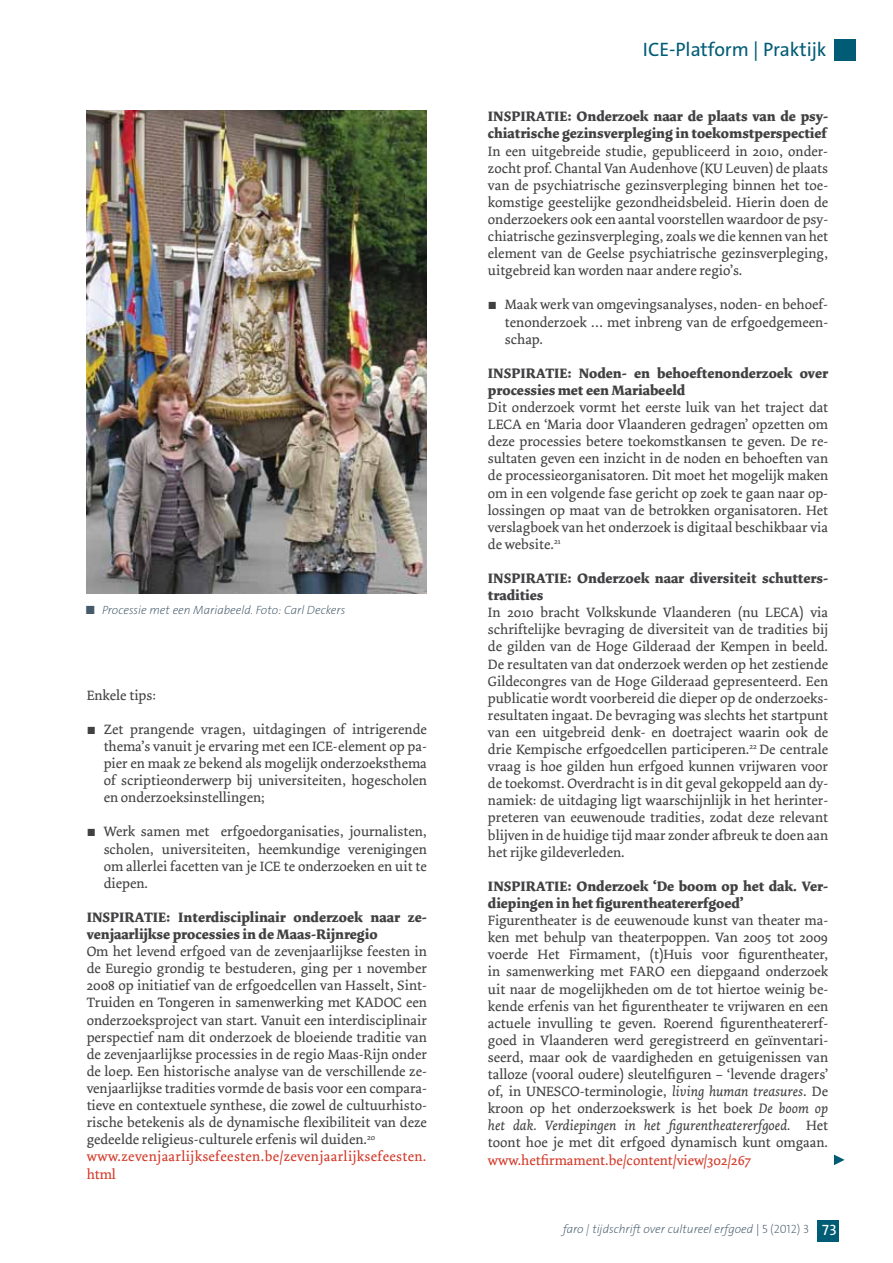
<style>
.page{position:relative;width:893px;height:1263px;background:#fff}
.page>*{position:absolute;margin:0;border:0;box-sizing:border-box;transform-origin:0 0}
.t1{font:19.5px "The Sans LP5 Plain";color:#005c75}
.t2{font:14.25px/17.1px "Dolly";color:#414042;text-align:justify}
.t3{font:700 14.25px/17.1px "Dolly";color:#414042}
.t4{font:14.25px "Dolly";color:#d23929}
.t5{font:12px "The Sans LP2 Ex Lig IT";color:#445a6a}
.s1{font-family:"The Sans LP2 Ex Lig IT";font-size:10.5px}
.s2{color:#d23929}
.s3{font-style:italic}
.s4{font-family:"The Sans LP3 Lig"}
.s5{font-family:"The Sans LP2 Ex Lig"}
.s6{font-family:"The Sans LP5 Plain";font-size:15px;color:#fff}
</style>
<div class="page">
<div style="left:818px;top:1220px;width:21px;height:22px;background:#005c75"></div>
<svg style="left:834px;top:1154px;width:11px;height:11px"></svg>
<img style="left:87px;top:111px;width:340px;height:483px">
<div style="left:834px;top:39px;width:22px;height:22px;background:#005c75"></div>
<p class="t5" style="left:85px;top:602px;width:262px">■ Processie met een Mariabeeld. Foto: Carl Deckers</p>
<p class="t2" style="left:87px;top:687px;width:71px">Enkele tips:</p>
<p class="t2" style="left:104px;top:721px;width:325px;text-indent:-17px"><span class="s1">■</span> Zet prangende vragen, uitdagingen of intrigerende thema’s vanuit je ervaring met een ICE-element op pa&shy;pier en maak ze bekend als mogelijk onderzoeksthema of scriptieonderwerp bij universiteiten, hogescholen en onderzoeksinstellingen;</p>
<p class="t2" style="left:104px;top:823px;width:325px;text-indent:-17px"><span class="s1">■</span> Werk samen met erfgoedorganisaties, journalisten, scholen, universiteiten, heemkundige verenigingen om allerlei facetten van je ICE te onderzoeken en uit te diepen.</p>
<p class="t3" style="left:87px;top:909px;width:342px">INSPIRATIE: Interdisciplinair onderzoek naar ze&shy;venjaarlijkse processies in de Maas-Rijnregio</p>
<p class="t2" style="left:87px;top:943px;width:342px;text-align:left">Om het levend erfgoed van de zevenjaarlijkse feesten in de Euregio grondig te bestuderen, ging per 1 november 2008 op initiatief van de erfgoedcellen van Hasselt, Sint-Truiden en Tongeren in samenwerking met KADOC een onderzoeksproject van start. Vanuit een interdisciplinair perspectief nam dit onderzoek de bloeiende traditie van de zevenjaarlijkse processies in de regio Maas-Rijn onder de loep. Een historische analyse van de verschillende ze&shy;venjaarlijkse tradities vormde de basis voor een compara&shy;tieve en contextuele synthese, die zowel de cultuurhisto&shy;rische betekenis als de dynamische flexibiliteit van deze gedeelde religieus-culturele erfenis wil duiden.<sup>20 </sup><span class="s2">www.zevenjaarlijksefeesten.be/zevenjaarlijksefeesten. html</span></p>
<h1 class="t1" style="left:643px;top:37px;width:185px">ICE-Platform | Praktijk</h1>
<p class="t3" style="left:488px;top:108px;width:342px">INSPIRATIE: Onderzoek naar de plaats van de psy&shy;chiatrische gezinsverpleging in toekomstperspectief</p>
<p class="t2" style="left:488px;top:143px;width:342px">In een uitgebreide studie, gepubliceerd in 2010, onder&shy;zocht prof. Chantal Van Audenhove (KU Leuven) de plaats van de psychiatrische gezinsverpleging binnen het toe&shy;komstige geestelijke gezondheidsbeleid. Hierin doen de onderzoekers ook een aantal voorstellen waardoor de psy&shy;chiatrische gezinsverpleging, zoals we die kennen van het element van de Geelse psychiatrische gezinsverpleging, uitgebreid kan worden naar andere regio’s.</p>
<p class="t2" style="left:505px;top:296px;width:325px;text-indent:-17px"><span class="s1">■</span> Maak werk van omgevingsanalyses, noden- en behoef&shy;tenonderzoek … met inbreng van de erfgoedgemeen&shy;schap.</p>
<p class="t3" style="left:488px;top:365px;width:342px">INSPIRATIE: Noden- en behoeftenonderzoek over processies met een Mariabeeld</p>
<p class="t2" style="left:488px;top:399px;width:342px">Dit onderzoek vormt het eerste luik van het traject dat LECA en ‘Maria door Vlaanderen gedragen’ opzetten om deze processies betere toekomstkansen te geven. De re&shy;sultaten geven een inzicht in de noden en behoeften van de processieorganisatoren. Dit moet het mogelijk maken om in een volgende fase gericht op zoek te gaan naar op&shy;lossingen op maat van de betrokken organisatoren. Het verslagboek van het onderzoek is digitaal beschikbaar via de website.<sup>21</sup></p>
<p class="t3" style="left:488px;top:570px;width:342px">INSPIRATIE: Onderzoek naar diversiteit schutters&shy;tradities</p>
<p class="t2" style="left:488px;top:604px;width:342px">In 2010 bracht Volkskunde Vlaanderen (nu LECA) via schriftelijke bevraging de diversiteit van de tradities bij de gilden van de Hoge Gilderaad der Kempen in beeld.<br>De resultaten van dat onderzoek werden op het zestiende Gildecongres van de Hoge Gilderaad gepresenteerd. Een publicatie wordt voorbereid die dieper op de onderzoeks&shy;resultaten ingaat. De bevraging was slechts het startpunt van een uitgebreid denk- en doetraject waarin ook de drie Kempische erfgoedcellen participeren.<sup>22</sup> De centrale vraag is hoe gilden hun erfgoed kunnen vrijwaren voor de toekomst. Overdracht is in dit geval gekoppeld aan dy&shy;namiek: de uitdaging ligt waarschijnlijk in het herinter&shy;preteren van eeuwenoude tradities, zodat deze relevant blijven in de huidige tijd maar zonder afbreuk te doen aan het rijke gildeverleden.</p>
<p class="t3" style="left:488px;top:878px;width:342px">INSPIRATIE: Onderzoek ‘De boom op het dak. Ver&shy;diepingen in het figurentheatererfgoed’</p>
<p class="t2" style="left:488px;top:912px;width:342px">Figurentheater is de eeuwenoude kunst van theater ma&shy;ken met behulp van theaterpoppen. Van 2005 tot 2009 voerde Het Firmament, (t)Huis voor figurentheater, in samenwerking met FARO een diepgaand onderzoek uit naar de mogelijkheden om de tot hiertoe weinig be&shy;kende erfenis van het figurentheater te vrijwaren en een actuele invulling te geven. Roerend figurentheatererf&shy;goed in Vlaanderen werd geregistreerd en geïnventari&shy;seerd, maar ook de vaardigheden en getuigenissen van talloze (vooral oudere) sleutelfiguren – ‘levende dragers’ of, in UNESCO-terminologie, <span class="s3">living human treasures</span>. De kroon op het onderzoekswerk is het boek <span class="s3">De boom op het dak. Verdiepingen in het figurentheatererfgoed.</span> Het toont hoe je met dit erfgoed dynamisch kunt omgaan.</p>
<p class="t4" style="left:488px;top:1151px;width:265px">www.hetfirmament.be/content/view/302/267</p>
<p class="t5" style="left:563px;top:1221px;width:275px">faro | tijdschrift over cultureel erfgoed <span class="s4">|</span> <span class="s5">5 (2012) 3</span> <span class="s6">73</span></p>
</div>
